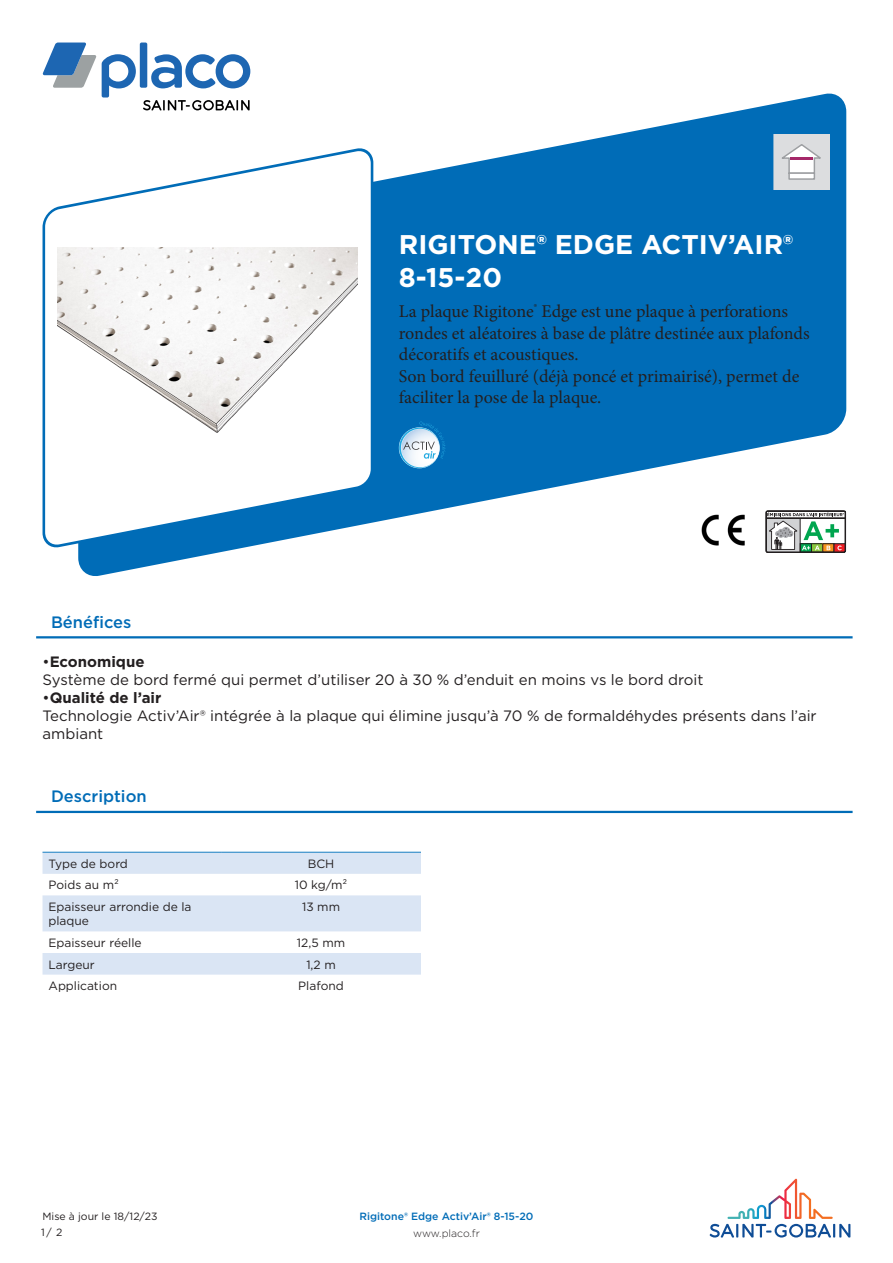
<style>
.page{position:relative;width:893px;height:1263px;background:#fff}
.page>*{position:absolute;margin:0;border:0;box-sizing:border-box;transform-origin:0 0}
.product_name{font:700 27px/32.4px "Gotham";color:#fff}
.li_1{font:18px/21.6px "Minion Pro";color:#231f20}
.t1{font:500 16.5px "Gotham";color:#006cb7}
.Benefices{font:15px/18px "Gotham";color:#231f20}
.column_1{font:12px/14.4px "Gotham";color:#231f20}
.column_2{font:12px "Gotham";color:#231f20}
.Product_Name_Master{font:500 10.5px "Gotham";color:#006cb7}
.t2{font:10.5px/16.6px "Gotham";color:#231f20}
.t3{font:300 10.5px "Gotham";color:#231f20}
.s1{font-weight:700}
</style>
<div class="page">
<div style="left:140px;top:43px;width:7px;height:45px;background:#1d66b2;border-radius:2px"></div>
<svg style="left:42px;top:43px;width:94px;height:47px"></svg>
<svg style="left:151px;top:54px;width:99px;height:34px"></svg>
<svg style="left:710px;top:1179px;width:140px;height:58px"></svg>
<svg style="left:78px;top:90px;width:768px;height:486px;fill:#006cb7"></svg>
<svg style="left:42px;top:144px;width:333px;height:408px"></svg>
<img style="left:58px;top:248px;width:300px;height:200px">
<svg style="left:399px;top:421px;width:47px;height:47px"></svg>
<div style="left:774px;top:134px;width:55px;height:55px;background:#dcdddf"></div>
<svg style="left:782px;top:144px;width:39px;height:30px"></svg>
<div style="left:788px;top:172px;width:27px;height:8px;background:#fff;border:1px solid #9d9fa2"></div>
<hr style="left:790px;top:158px;width:23px;height:2px;background:#a52869">
<hr style="left:36px;top:636px;width:817px;height:2px;background:#006cb7">
<hr style="left:36px;top:811px;width:817px;height:2px;background:#006cb7">
<svg style="left:43px;top:853px;width:378px;height:122px;fill:#dae5f4"></svg>
<hr style="left:43px;top:852px;width:178px;height:1px;background:#167ec2">
<hr style="left:221px;top:852px;width:200px;height:1px;background:#167ec2">
<img style="left:696px;top:510px;width:61px;height:43px">
<svg style="left:766px;top:511px;width:80px;height:42px"></svg>
<p class="product_name" style="left:399px;top:229px;width:396px">RIGITONE® EDGE ACTIV’AIR®<br>8-15-20</p>
<p class="li_1" style="left:399px;top:300px;width:412px">La plaque Rigitone<sup>®</sup> Edge est une plaque à perforations rondes et aléatoires à base de plâtre destinée aux plafonds décoratifs et acoustiques.</p>
<p class="li_1" style="left:399px;top:365px;width:402px">Son bord feuilluré (déjà poncé et primairisé), permet de faciliter la pose de la plaque.</p>
<p class="t1" style="left:51px;top:611px;width:82px">Bénéfices</p>
<p class="Benefices" style="left:43px;top:652px;width:663px">•<span class="s1">Economique<br></span>Système de bord fermé qui permet d’utiliser 20 à 30 % d’enduit en moins vs le bord droit</p>
<p class="Benefices" style="left:43px;top:688px;width:776px">•<span class="s1">Qualité de l’air<br></span>Technologie Activ’Air® intégrée à la plaque qui élimine jusqu’à 70 % de formaldéhydes présents dans l’air ambiant</p>
<p class="t1" style="left:51px;top:786px;width:97px">Description</p>
<p class="column_1" style="left:49px;top:856px;width:81px">Type de bord</p>
<p class="column_2" style="left:308px;top:856px;width:28px">BCH</p>
<p class="column_1" style="left:49px;top:878px;width:72px">Poids au m²</p>
<p class="column_2" style="left:295px;top:877px;width:54px">10 kg/m²</p>
<p class="column_1" style="left:49px;top:899px;width:145px">Epaisseur arrondie de la plaque</p>
<p class="column_2" style="left:302px;top:899px;width:40px">13 mm</p>
<p class="column_1" style="left:49px;top:935px;width:95px">Epaisseur réelle</p>
<p class="column_2" style="left:297px;top:935px;width:50px">12,5 mm</p>
<p class="column_1" style="left:49px;top:957px;width:48px">Largeur</p>
<p class="column_2" style="left:306px;top:957px;width:31px">1,2 m</p>
<p class="column_1" style="left:49px;top:978px;width:70px">Application</p>
<p class="column_2" style="left:298px;top:978px;width:47px">Plafond</p>
<p class="t2" style="left:41px;top:1207px;width:118px">Mise à jour le 18/12/23<br>1/ 2</p>
<p class="Product_Name_Master" style="left:359px;top:1209px;width:175px">Rigitone® Edge Activ’Air® 8-15-20</p>
<p class="t3" style="left:413px;top:1227px;width:68px">www.placo.fr</p>
</div>
